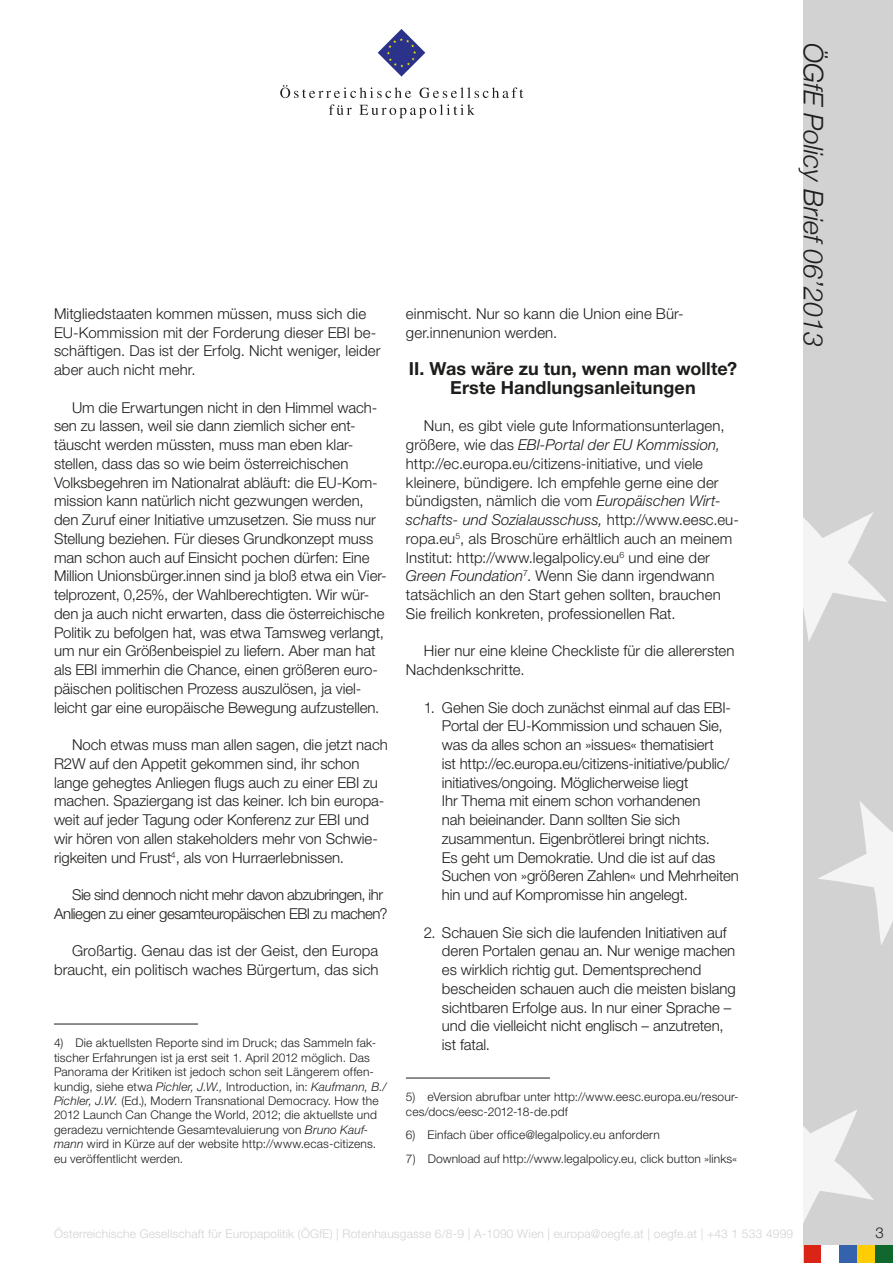
<style>
.page{position:relative;width:893px;height:1263px;background:#fff}
.page>*{position:absolute;margin:0;border:0;box-sizing:border-box;transform-origin:0 0}
.t1{font:italic 300 27px "Helvetica Neue";color:#1d1d1b}
.Zwischenüberschrift{font:700 18px/18.8px "Helvetica Neue LT Std";letter-spacing:.005em;color:#1d1d1b;text-align:center}
.Standard_Paragraph{font:300 15px/18.8px "Helvetica Neue LT Std";letter-spacing:-.005em;color:#1d1d1b}
.Standard_Paragraph-2{font:300 15px/18.8px "Helvetica Neue LT Std";letter-spacing:-.03em;color:#1d1d1b;text-align:right}
.Footnotes{font:300 12px/14.4px "Helvetica Neue LT Std";letter-spacing:.015em;color:#1d1d1b}
.t2{font:300 12px "Helvetica Neue LT Std";letter-spacing:.015em;color:#d2d2d2}
.s1{font-style:italic}
</style>
<div class="page">
<div style="left:804px;top:0;width:89px;height:1263px;background:#d2d2d2"></div>
<svg style="left:804px;top:512px;width:83px;height:130px"></svg>
<svg style="left:818px;top:801px;width:75px;height:144px"></svg>
<svg style="left:804px;top:1110px;width:70px;height:111px"></svg>
<svg style="left:378px;top:29px;width:47px;height:48px"></svg>
<svg style="left:280px;top:85px;width:131px;height:13px"></svg>
<svg style="left:420px;top:87px;width:103px;height:11px"></svg>
<svg style="left:329px;top:104px;width:23px;height:11px"></svg>
<svg style="left:359px;top:104px;width:116px;height:14px"></svg>
<div style="left:857px;top:1245px;width:18px;height:18px;background:#ffcd03"></div>
<div style="left:839px;top:1245px;width:18px;height:18px;background:#3562ac"></div>
<div style="left:804px;top:1245px;width:17px;height:18px;background:#d92416"></div>
<div style="left:875px;top:1245px;width:18px;height:18px;background:#10682f"></div>
<div style="left:821px;top:1245px;width:18px;height:18px;background:#fff"></div>
<hr style="left:54px;top:1024px;width:144px;height:1px;background:#1d1d1b">
<hr style="left:406px;top:1078px;width:144px;height:1px;background:#1d1d1b">
<p class="Standard_Paragraph" style="left:54px;top:304px;width:328px">Mitgliedstaaten kommen müssen, muss sich die EU-Kommission mit der Forderung dieser EBI be&shy;schäftigen. Das ist der Erfolg. Nicht weniger, leider aber auch nicht mehr.</p>
<p class="Standard_Paragraph" style="left:54px;top:397px;width:334px;text-indent:18px">Um die Erwartungen nicht in den Himmel wach&shy;sen zu lassen, weil sie dann ziemlich sicher ent&shy;täuscht werden müssten, muss man eben klar&shy;stellen, dass das so wie beim österreichischen Volksbegehren im Nationalrat abläuft: die EU-Kom&shy;mission kann natürlich nicht gezwungen werden, den Zuruf einer Initiative umzusetzen. Sie muss nur Stellung beziehen. Für dieses Grundkonzept muss man schon auch auf Einsicht pochen dürfen: Eine Million Unionsbürger.innen sind ja bloß etwa ein Vier&shy;telprozent, 0,25%, der Wahlberechtigten. Wir wür&shy;den ja auch nicht erwarten, dass die österreichische Politik zu befolgen hat, was etwa Tamsweg verlangt, um nur ein Größenbeispiel zu liefern. Aber man hat als EBI immerhin die Chance, einen größeren euro&shy;päischen politischen Prozess auszulösen, ja viel&shy;leicht gar eine europäische Bewegung aufzustellen.</p>
<p class="Standard_Paragraph" style="left:54px;top:735px;width:335px;text-indent:18px">Noch etwas muss man allen sagen, die jetzt nach R2W auf den Appetit gekommen sind, ihr schon lange gehegtes Anliegen flugs auch zu einer EBI zu machen. Spaziergang ist das keiner. Ich bin europa&shy;weit auf jeder Tagung oder Konferenz zur EBI und wir hören von allen stakeholders mehr von Schwie&shy;rigkeiten und Frust<sup>4</sup>, als von Hurraerlebnissen.</p>
<p class="Standard_Paragraph-2" style="left:54px;top:885px;width:335px">Sie sind dennoch nicht mehr davon abzubringen, ihr<br>Anliegen zu einer gesamteuropäischen EBI zu machen?</p>
<p class="Standard_Paragraph" style="left:54px;top:941px;width:326px;text-align:right">Großartig. Genau das ist der Geist, den Europa braucht, ein politisch waches Bürgertum, das sich</p>
<p class="Footnotes" style="left:54px;top:1036px;width:334px">4) Die aktuellsten Reporte sind im Druck; das Sammeln fak&shy;tischer Erfahrungen ist ja erst seit 1. April 2012 möglich. Das Panorama der Kritiken ist jedoch schon seit Längerem offen&shy;kundig, siehe etwa <span class="s1">Pichler, J.W.,</span> Introduction, in: <span class="s1">Kaufmann, B./ Pichler, J.W.</span> (Ed.), Modern Transnational Democracy. How the 2012 Launch Can Change the World, 2012; die aktuellste und geradezu vernichtende Gesamtevaluierung von <span class="s1">Bruno Kauf&shy;mann</span> wird in Kürze auf der website http://www.ecas-citizens. eu veröffentlicht werden.</p>
<p class="Standard_Paragraph" style="left:406px;top:304px;width:279px">einmischt. Nur so kann die Union eine Bür&shy;ger.innenunion werden.</p>
<p class="Zwischenüberschrift" style="left:409px;top:359px;width:330px">II. Was wäre zu tun, wenn man wollte?<br>Erste Handlungsanleitungen</p>
<p class="Standard_Paragraph" style="left:406px;top:416px;width:334px;text-indent:18px">Nun, es gibt viele gute Informationsunterlagen, größere, wie das <span class="s1">EBI-Portal der EU Kommission, </span>http://ec.europa.eu/citizens-initiative, und viele kleinere, bündigere. Ich empfehle gerne eine der bündigsten, nämlich die vom <span class="s1">Europäischen Wirt&shy;schafts- und Sozialausschuss,</span> http://www.eesc.eu&shy;ropa.eu<sup>5</sup>, als Broschüre erhältlich auch an meinem Institut: http://www.legalpolicy.eu<sup>6</sup> und eine der <span class="s1">Green Foundation</span><sup>7</sup>. Wenn Sie dann irgendwann tatsächlich an den Start gehen sollten, brauchen Sie freilich konkreten, professionellen Rat.</p>
<p class="Standard_Paragraph" style="left:406px;top:641px;width:330px;text-indent:18px">Hier nur eine kleine Checkliste für die allerersten<br>Nachdenkschritte.</p>
<p class="Standard_Paragraph" style="left:442px;top:697px;width:298px;text-indent:-18px">1. Gehen Sie doch zunächst einmal auf das EBI-Portal der EU-Kommission und schauen Sie, was da alles schon an »issues« thematisiert<br>ist http://ec.europa.eu/citizens-initiative/public/ initiatives/ongoing. Möglicherweise liegt<br>Ihr Thema mit einem schon vorhandenen<br>nah beieinander. Dann sollten Sie sich zusammentun. Eigenbrötlerei bringt nichts.<br>Es geht um Demokratie. Und die ist auf das Suchen von »größeren Zahlen« und Mehrheiten hin und auf Kompromisse hin angelegt.</p>
<p class="Standard_Paragraph" style="left:442px;top:922px;width:295px;text-indent:-18px">2. Schauen Sie sich die laufenden Initiativen auf deren Portalen genau an. Nur wenige machen es wirklich richtig gut. Dementsprechend bescheiden schauen auch die meisten bislang sichtbaren Erfolge aus. In nur einer Sprache – und die vielleicht nicht englisch – anzutreten, ist fatal.</p>
<p class="Footnotes" style="left:406px;top:1090px;width:334px">5) eVersion abrufbar unter http://www.eesc.europa.eu/resour&shy;ces/docs/eesc-2012-18-de.pdf</p>
<p class="Footnotes" style="left:406px;top:1127px;width:255px">6) Einfach über office@legalpolicy.eu anfordern</p>
<p class="Footnotes" style="left:406px;top:1151px;width:333px">7) Download auf http://www.legalpolicy.eu, click button »links«</p>
<h1 class="t1" style="left:834px;top:43px;width:305px;rotate:90deg">ÖGfE Policy Brief 06’2013</h1>
<p class="t2" style="left:54px;top:1226px;width:741px">Österreichische Gesellschaft für Europapolitik (ÖGfE) | Rotenhausgasse 6/8-9 | A-1090 Wien | europa@oegfe.at | oegfe.at | +43 1 533 4999</p>
<p class="Standard_Paragraph" style="left:875px;top:1222px;width:10px">3</p>
</div>
